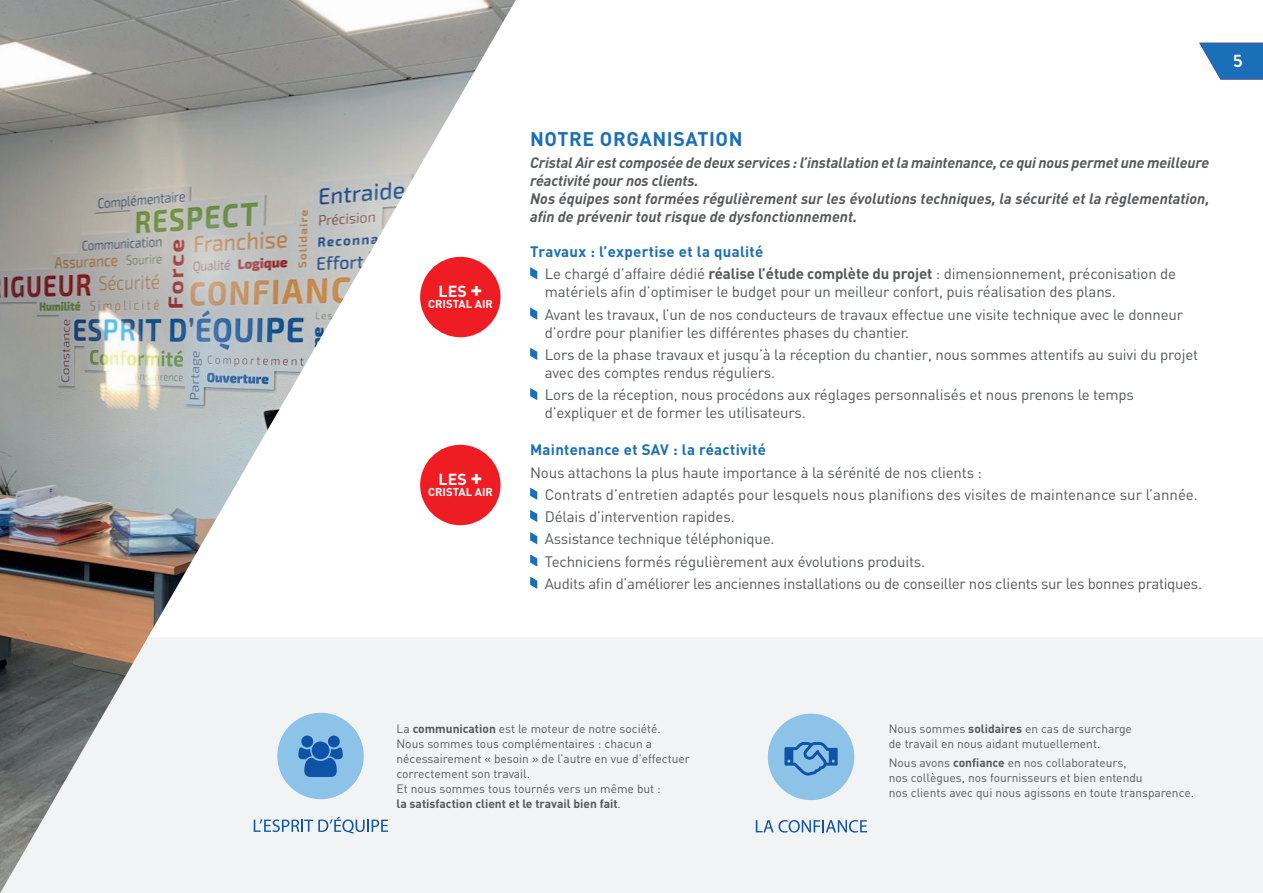
<style>
.page{position:relative;width:1263px;height:893px;background:#fff}
.page>*{position:absolute;margin:0;border:0;box-sizing:border-box;transform-origin:0 0}
.t1{font:700 19.5px "DIN";letter-spacing:.03em;color:#1a6fb8}
.t2{font:700 18px "Brandon Grotesque";color:#fff}
.t3{font:700 15.9px "DIN";color:#fff}
.t4{font:15px/22.2px "DIN";letter-spacing:-.01em;color:#57585a}
.t5{font:italic 700 15px/18px "DIN";letter-spacing:-.005em;color:#57585a}
.t6{font:700 15px "DIN";letter-spacing:.02em;color:#1a6fb8}
.t7{font:12px/15px "DIN";color:#57585a}
.t8{font:700 11.25px "DIN";color:#fff}
.s1{font-size:22.2px}
.s2{font-weight:700;color:#1a6fb8}
.s3{font-weight:700}
</style>
<div class="page">
<div style="left:0;top:638px;width:1263px;height:255px;background:#f2f3f4"></div>
<img style="left:0;top:0;width:516px;height:893px">
<svg style="left:530px;top:267px;width:7px;height:12px"></svg>
<svg style="left:530px;top:307px;width:7px;height:13px"></svg>
<svg style="left:530px;top:348px;width:7px;height:12px"></svg>
<svg style="left:530px;top:388px;width:7px;height:12px"></svg>
<svg style="left:530px;top:488px;width:7px;height:12px"></svg>
<svg style="left:530px;top:510px;width:7px;height:12px"></svg>
<svg style="left:530px;top:532px;width:7px;height:12px"></svg>
<svg style="left:530px;top:554px;width:7px;height:13px"></svg>
<svg style="left:530px;top:577px;width:7px;height:12px"></svg>
<div style="left:423px;top:260px;width:75px;height:74px;background:#ee1d23;border-radius:50%"></div>
<div style="left:420px;top:257px;width:80px;height:80px;border:6px solid #ee1d23;border-radius:50%"></div>
<div style="left:423px;top:448px;width:75px;height:74px;background:#ee1d23;border-radius:50%"></div>
<div style="left:420px;top:445px;width:80px;height:80px;border:6px solid #ee1d23;border-radius:50%"></div>
<div style="left:768px;top:714px;width:86px;height:86px;background:#8dc2e9;border-radius:50%"></div>
<svg style="left:784px;top:742px;width:54px;height:34px"></svg>
<svg style="left:756px;top:820px;width:111px;height:13px"></svg>
<div style="left:277px;top:713px;width:87px;height:86px;background:#8dc2e9;border-radius:50%"></div>
<svg style="left:298px;top:736px;width:45px;height:41px"></svg>
<svg style="left:254px;top:817px;width:134px;height:17px"></svg>
<svg style="left:1199px;top:43px;width:64px;height:37px"></svg>
<p class="t3" style="left:439px;top:281px;width:45px">LES <span class="s1">+</span></p>
<p class="t8" style="left:428px;top:297px;width:66px">CRISTAL AIR</p>
<p class="t3" style="left:439px;top:469px;width:45px">LES <span class="s1">+</span></p>
<p class="t8" style="left:428px;top:485px;width:66px">CRISTAL AIR</p>
<p class="t2" style="left:1233px;top:49px;width:11px">5</p>
<h1 class="t1" style="left:530px;top:126px;width:214px">NOTRE ORGANISATION</h1>
<p class="t5" style="left:530px;top:153px;width:681px">Cristal Air est composée de deux services : l’installation et la maintenance, ce qui nous permet une meilleure réactivité pour nos clients.<br>Nos équipes sont formées régulièrement sur les évolutions techniques, la sécurité et la règlementation, afin de prévenir tout risque de dysfonctionnement.</p>
<p class="t4" style="left:545px;top:240px;width:633px;text-indent:-15px"><span class="s2">Travaux : l’expertise et la qualité<br></span>Le chargé d’affaire dédié <span class="s3">réalise l’étude complète du projet</span> : dimensionnement, préconisation de</p>
<p class="t4" style="left:545px;top:281px;width:640px">matériels afin d’optimiser le budget pour un meilleur confort, puis réalisation des plans.<br>Avant les travaux, l’un de nos conducteurs de travaux effectue une visite technique avec le donneur</p>
<p class="t4" style="left:545px;top:321px;width:655px">d’ordre pour planifier les différentes phases du chantier.<br>Lors de la phase travaux et jusqu’à la réception du chantier, nous sommes attentifs au suivi du projet</p>
<p class="t4" style="left:545px;top:361px;width:591px">avec des comptes rendus réguliers.<br>Lors de la réception, nous procédons aux réglages personnalisés et nous prenons le temps</p>
<p class="t4" style="left:545px;top:401px;width:263px">d’expliquer et de former les utilisateurs.</p>
<p class="t6" style="left:530px;top:440px;width:237px">Maintenance et SAV : la réactivité</p>
<p class="t4" style="left:545px;top:461px;width:659px;text-indent:-15px">Nous attachons la plus haute importance à la sérénité de nos clients :<br>Contrats d’entretien adaptés pour lesquels nous planifions des visites de maintenance sur l’année.<br>Délais d’intervention rapides.<br>Assistance technique téléphonique.<br>Techniciens formés régulièrement aux évolutions produits.<br>Audits afin d’améliorer les anciennes installations ou de conseiller nos clients sur les bonnes pratiques.</p>
<p class="t7" style="left:396px;top:721px;width:295px">La <span class="s3">communication</span> est le moteur de notre société.<br>Nous sommes tous complémentaires : chacun a nécessairement « besoin » de l’autre en vue d’effectuer correctement son travail.<br>Et nous sommes tous tournés vers un même but :<br><span class="s3">la satisfaction client et le travail bien fait</span>.</p>
<p class="t7" style="left:889px;top:721px;width:245px">Nous sommes <span class="s3">solidaires</span> en cas de surcharge de travail en nous aidant mutuellement.</p>
<p class="t7" style="left:889px;top:755px;width:307px">Nous avons <span class="s3">confiance</span> en nos collaborateurs,<br>nos collègues, nos fournisseurs et bien entendu<br>nos clients avec qui nous agissons en toute transparence.</p>
</div>
